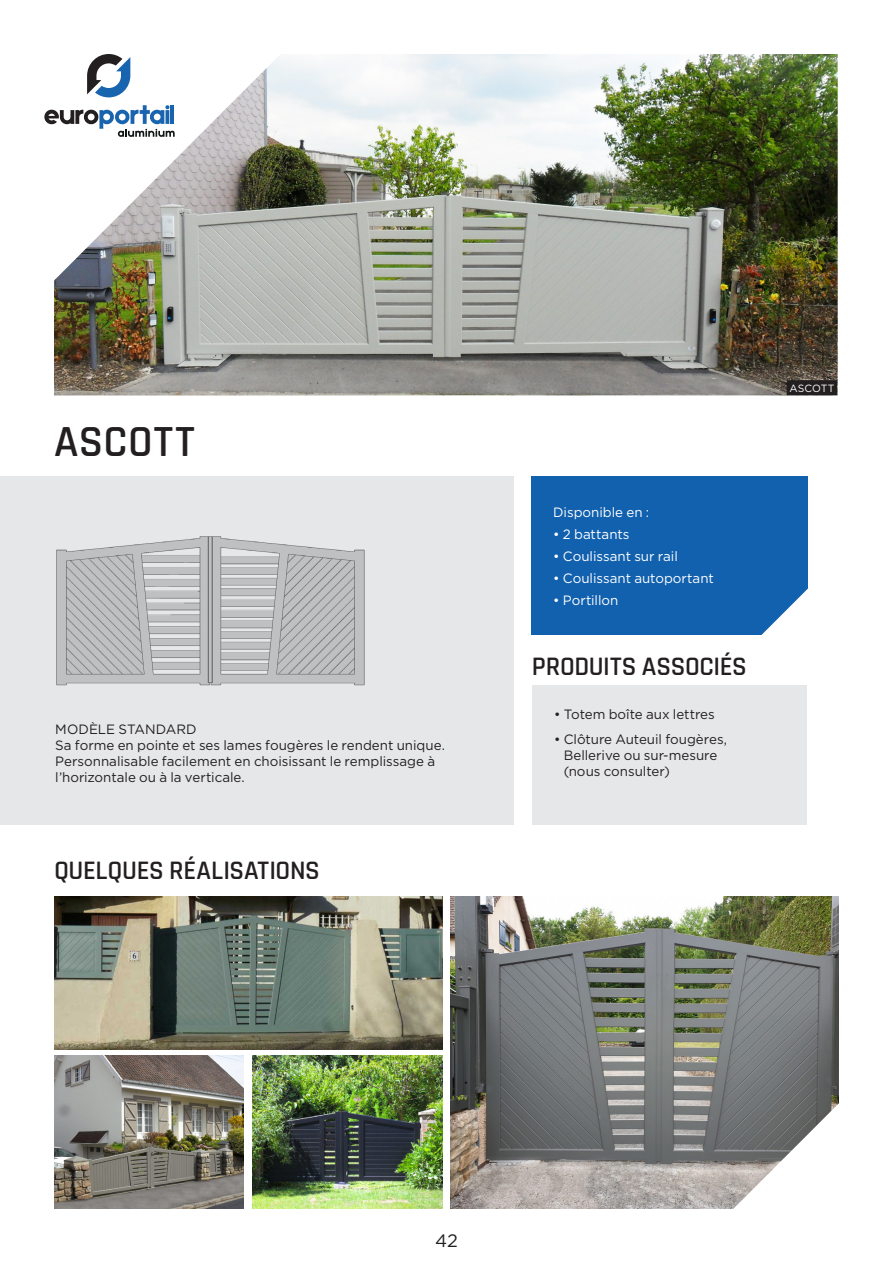
<style>
.page{position:relative;width:893px;height:1263px;background:#fff}
.page>*{position:absolute;margin:0;border:0;box-sizing:border-box;transform-origin:0 0}
.t1{font:600 45px "Rajdhani";letter-spacing:.01em;color:#231f20}
.t2{font:600 27px "Rajdhani";letter-spacing:-.01em;color:#231f20}
.t3{font:18px "Gotham";color:#231f20}
.t4{font:13.5px/16.2px "Gotham";color:#231f20}
.t5{font:13.5px "Gotham";color:#fff}
.t6{font:10.5px "Gotham";letter-spacing:.01em;color:#fff}
</style>
<div class="page">
<img style="left:252px;top:1056px;width:190px;height:153px">
<img style="left:54px;top:54px;width:784px;height:341px">
<img style="left:54px;top:54px;width:281px;height:280px">
<div style="left:0;top:476px;width:513px;height:349px;background:#e6e7e9"></div>
<img style="left:54px;top:1056px;width:190px;height:153px">
<img style="left:54px;top:896px;width:388px;height:153px">
<img style="left:56px;top:536px;width:309px;height:149px">
<div style="left:787px;top:380px;width:50px;height:15px;background:#231f20"></div>
<svg style="left:87px;top:54px;width:43px;height:43px"></svg>
<svg style="left:44px;top:105px;width:131px;height:32px"></svg>
<img style="left:451px;top:896px;width:388px;height:313px">
<svg style="left:714px;top:1071px;width:125px;height:138px"></svg>
<div style="left:531px;top:476px;width:277px;height:159px;background:#1161af"></div>
<svg style="left:761px;top:588px;width:47px;height:47px"></svg>
<div style="left:532px;top:685px;width:275px;height:140px;background:#e6e7e9"></div>
<p class="t1" style="left:54px;top:414px;width:142px">ASCOTT</p>
<p class="t4" style="left:55px;top:720px;width:391px">MODÈLE STANDARD<br>Sa forme en pointe et ses lames fougères le rendent unique.<br>Personnalisable facilement en choisissant le remplissage à l’horizontale ou à la verticale.</p>
<p class="t2" style="left:54px;top:854px;width:267px">QUELQUES RÉALISATIONS</p>
<p class="t6" style="left:789px;top:382px;width:47px">ASCOTT</p>
<p class="t5" style="left:553px;top:503px;width:98px">Disponible en :</p>
<p class="t5" style="left:553px;top:525px;width:78px">• 2 battants</p>
<p class="t5" style="left:553px;top:547px;width:126px">• Coulissant sur rail</p>
<p class="t5" style="left:553px;top:569px;width:162px">• Coulissant autoportant</p>
<p class="t5" style="left:553px;top:591px;width:67px">• Portillon</p>
<p class="t2" style="left:532px;top:650px;width:217px">PRODUITS ASSOCIÉS</p>
<p class="t4" style="left:554px;top:706px;width:162px">• Totem boîte aux lettres</p>
<p class="t4" style="left:564px;top:730px;width:165px;text-indent:-10px">• Clôture Auteuil fougères,<br>Bellerive ou sur-mesure (nous consulter)</p>
<h3 class="t3" style="left:435px;top:1229px;width:24px">42</h3>
</div>
